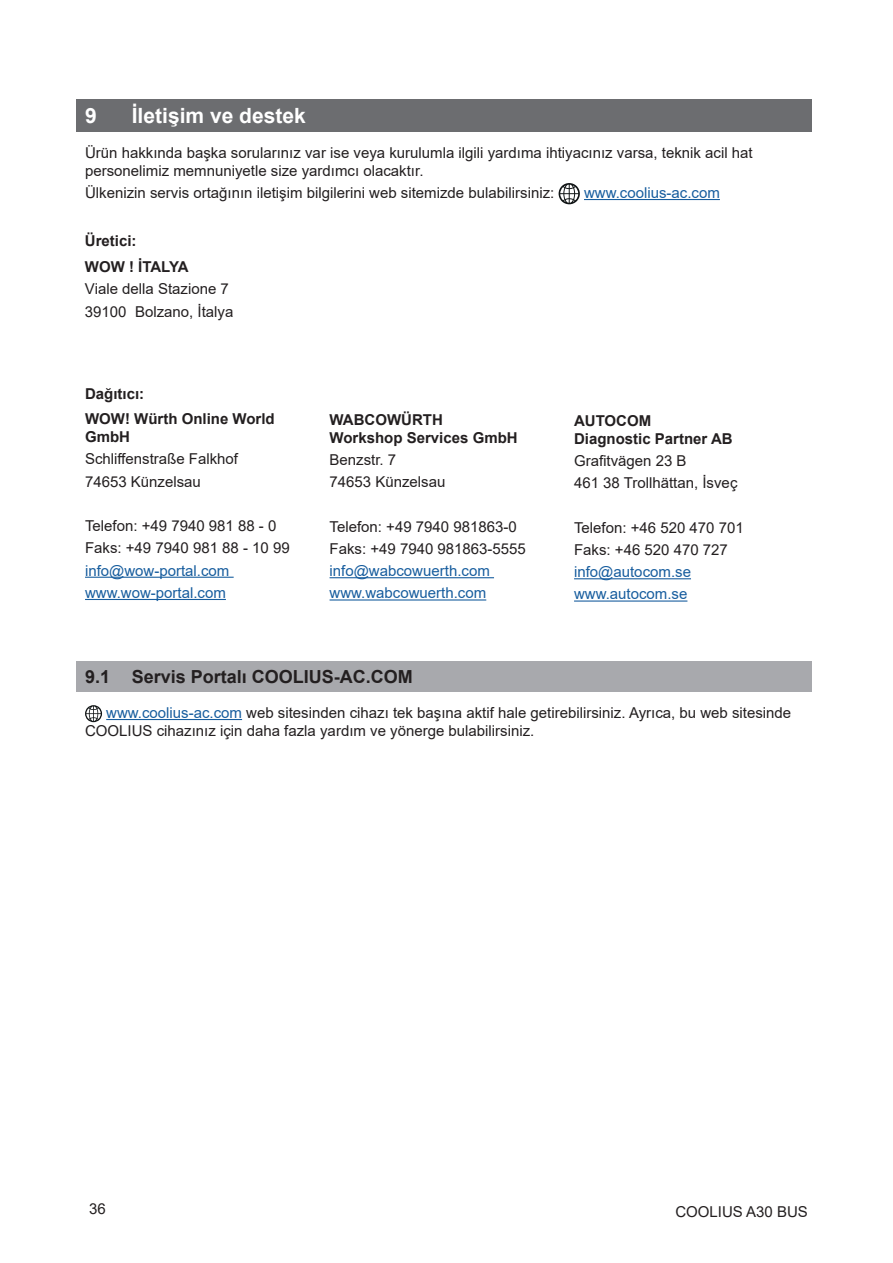
<style>
.page{position:relative;width:893px;height:1263px;background:#fff}
.page>*{position:absolute;margin:0;border:0;box-sizing:border-box;transform-origin:0 0}
.t1{font:700 21px "Arial";color:#fff}
.t2{font:700 18px "Arial";color:#231f20}
.t3{font:15px/22.2px "Arial";color:#231f20}
.t4{font:15px/22.2px "Arial";color:#175d9e}
.t5{font:700 15px/18px "Arial";color:#231f20}
.s1{color:#175d9e}
</style>
<div class="page">
<div style="left:77px;top:99px;width:735px;height:32px;background:#6c6d70"></div>
<hr style="left:584px;top:199px;width:136px;height:1px;background:#175d9e">
<div style="left:77px;top:661px;width:735px;height:30px;background:#a8a9ad"></div>
<hr style="left:106px;top:719px;width:136px;height:1px;background:#175d9e">
<svg style="left:559px;top:183px;width:21px;height:21px"></svg>
<svg style="left:85px;top:705px;width:17px;height:17px"></svg>
<hr style="left:574px;top:578px;width:117px;height:1px;background:#175d9e">
<hr style="left:574px;top:600px;width:113px;height:2px;background:#175d9e">
<hr style="left:330px;top:577px;width:164px;height:1px;background:#175d9e">
<hr style="left:330px;top:599px;width:156px;height:1px;background:#175d9e">
<hr style="left:85px;top:577px;width:149px;height:1px;background:#175d9e">
<hr style="left:85px;top:599px;width:141px;height:1px;background:#175d9e">
<h1 class="t1" style="left:85px;top:100px;width:13px">9</h1>
<h1 class="t1" style="left:132px;top:100px;width:175px">İletişim ve destek</h1>
<p class="t3" style="left:85px;top:143px;width:669px;line-height:18px">Ürün hakkında başka sorularınız var ise veya kurulumla ilgili yardıma ihtiyacınız varsa, teknik acil hat personelimiz memnuniyetle size yardımcı olacaktır.</p>
<p class="t3" style="left:85px;top:181px;width:471px">Ülkenizin servis ortağının iletişim bilgilerini web sitemizde bulabilirsiniz:</p>
<p class="t4" style="left:584px;top:181px;width:137px">www.coolius-ac.com</p>
<p class="t5" style="left:85px;top:227px;width:105px;line-height:26.5px">Üretici:<br>WOW ! İTALYA</p>
<p class="t3" style="left:85px;top:278px;width:150px">Viale della Stazione 7<br>39100 Bolzano, İtalya</p>
<p class="t5" style="left:85px;top:385px;width:61px">Dağıtıcı:</p>
<p class="t5" style="left:85px;top:410px;width:191px">WOW! Würth Online World<br>GmbH</p>
<p class="t3" style="left:85px;top:448px;width:155px">Schliffenstraße Falkhof<br>74653 Künzelsau</p>
<p class="t3" style="left:85px;top:515px;width:206px">Telefon: +49 7940 981 88 - 0<br>Faks: +49 7940 981 88 - 10 99</p>
<p class="t4" style="left:85px;top:559px;width:146px">info@wow-portal.com www.wow-portal.com</p>
<p class="t5" style="left:330px;top:410px;width:190px">WABCOWÜRTH<br>Workshop Services GmbH</p>
<p class="t3" style="left:330px;top:448px;width:117px">Benzstr. 7<br>74653 Künzelsau</p>
<p class="t3" style="left:330px;top:515px;width:198px">Telefon: +49 7940 981863-0<br>Faks: +49 7940 981863-5555</p>
<p class="t4" style="left:330px;top:560px;width:162px">info@wabcowuerth.com www.wabcowuerth.com</p>
<p class="t5" style="left:574px;top:412px;width:160px">AUTOCOM<br>Diagnostic Partner AB</p>
<p class="t3" style="left:574px;top:449px;width:165px">Grafitvägen 23 B<br>461 38 Trollhättan, İsveç</p>
<p class="t3" style="left:574px;top:516px;width:171px">Telefon: +46 520 470 701<br>Faks: +46 520 470 727</p>
<p class="t4" style="left:574px;top:561px;width:118px">info@autocom.se www.autocom.se</p>
<p class="t2" style="left:85px;top:664px;width:329px">9.1 Servis Portalı COOLIUS-AC.COM</p>
<p class="t3" style="left:85px;top:703px;width:708px;line-height:18px;text-indent:21px"><span class="s1">www.coolius-ac.com</span> web sitesinden cihazı tek başına aktif hale getirebilirsiniz. Ayrıca, bu web sitesinde<br>COOLIUS cihazınız için daha fazla yardım ve yönerge bulabilirsiniz.</p>
<p class="t3" style="left:89px;top:1198px;width:18px">36</p>
<p class="t3" style="left:675px;top:1200px;width:134px">COOLIUS A30 BUS</p>
</div>
